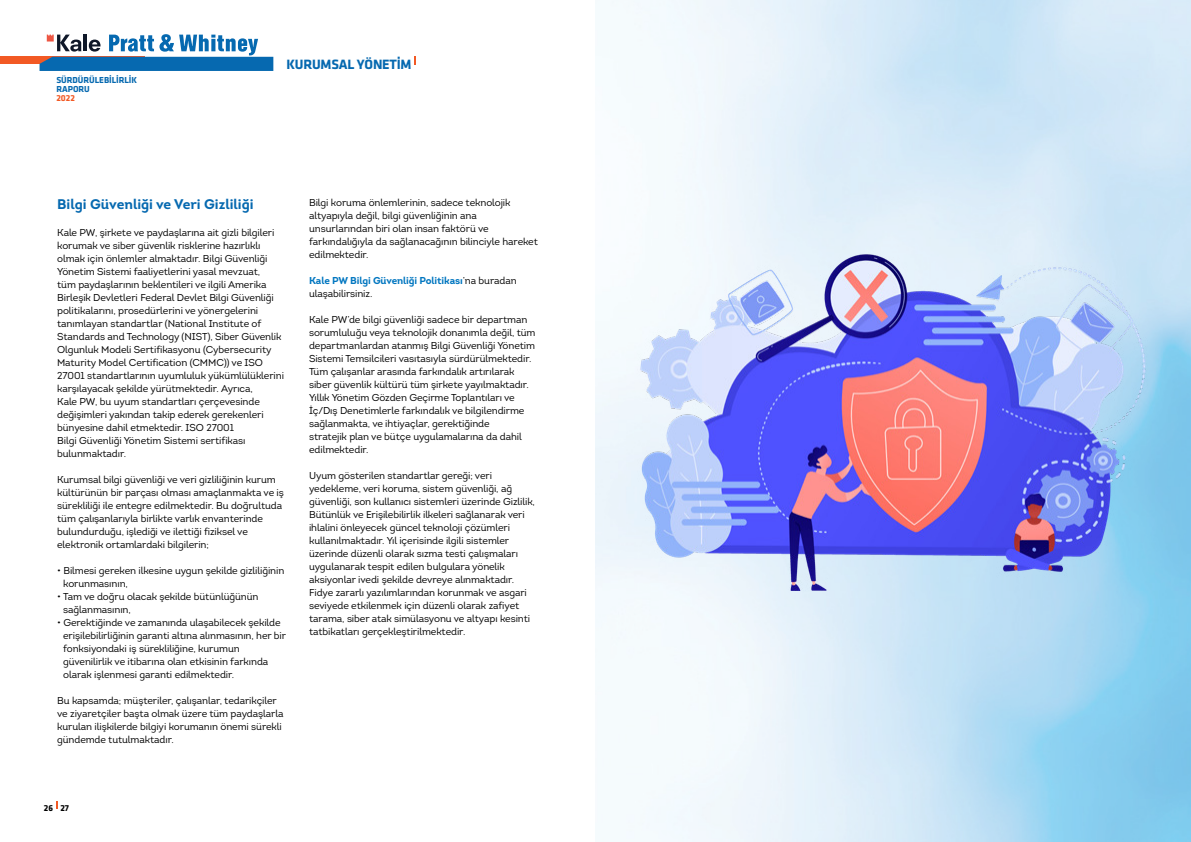
<style>
.page{position:relative;width:1191px;height:842px;background:#fff}
.page>*{position:absolute;margin:0;border:0;box-sizing:border-box;transform-origin:0 0}
.t1{font:700 14px "Intro";color:#0669b0}
.t2{font:700 14px "Klavika";letter-spacing:-.015em;color:#0669b0}
.t3{font:10px/13px "Intro";letter-spacing:-.01em;color:#000}
.t4{font:700 10px/13px "Intro";letter-spacing:-.01em;color:#0076c0}
.t5{font:700 9px/9px "Klavika";letter-spacing:-.005em;color:#0669b0}
.t6{font:700 9px "Klavika";color:#000}
.t7{font:700 9px "Klavika";color:#f25924}
.s1{font-weight:400;color:#000}
</style>
<div class="page">
<svg style="left:414px;top:56px;width:2px;height:9px"></svg>
<img style="left:637px;top:251px;width:514px;height:340px">
<div style="left:0;top:57px;width:145px;height:7px;background:#f25924"></div>
<svg style="left:40px;top:34px;width:233px;height:37px"></svg>
<p class="t5" style="left:56px;top:75px;width:82px">SÜRDÜRÜLEBİLİRLİK<br>RAPORU</p>
<p class="t7" style="left:56px;top:93px;width:20px">2022</p>
<h1 class="t2" style="left:286px;top:56px;width:127px">KURUMSAL YÖNETİM</h1>
<h1 class="t1" style="left:57px;top:195px;width:198px">Bilgi Güvenliği ve Veri Gizliliği</h1>
<p class="t3" style="left:57px;top:226px;width:228px">Kale PW, şirkete ve paydaşlarına ait gizli bilgileri korumak ve siber güvenlik risklerine hazırlıklı olmak için önlemler almaktadır. Bilgi Güvenliği Yönetim Sistemi faaliyetlerini yasal mevzuat,<br>tüm paydaşlarının beklentileri ve ilgili Amerika Birleşik Devletleri Federal Devlet Bilgi Güvenliği politikalarını, prosedürlerini ve yönergelerini tanımlayan standartlar (National Institute of Standards and Technology (NIST), Siber Güvenlik Olgunluk Modeli Sertifikasyonu (Cybersecurity Maturity Model Certification (CMMC)) ve ISO 27001 standartlarının uyumluluk yükümlülüklerini karşılayacak şekilde yürütmektedir. Ayrıca,<br>Kale PW, bu uyum standartları çerçevesinde değişimleri yakından takip ederek gerekenleri bünyesine dahil etmektedir. ISO 27001<br>Bilgi Güvenliği Yönetim Sistemi sertifikası bulunmaktadır.</p>
<p class="t3" style="left:57px;top:473px;width:228px">Kurumsal bilgi güvenliği ve veri gizliliğinin kurum kültürünün bir parçası olması amaçlanmakta ve iş sürekliliği ile entegre edilmektedir. Bu doğrultuda tüm çalışanlarıyla birlikte varlık envanterinde bulundurduğu, işlediği ve ilettiği fiziksel ve elektronik ortamlardaki bilgilerin;</p>
<p class="t3" style="left:63px;top:564px;width:223px;text-indent:-6px">• Bilmesi gereken ilkesine uygun şekilde gizliliğinin korunmasının,</p>
<p class="t3" style="left:63px;top:590px;width:197px;text-indent:-6px">• Tam ve doğru olacak şekilde bütünlüğünün sağlanmasının,</p>
<p class="t3" style="left:63px;top:616px;width:224px;text-indent:-6px">• Gerektiğinde ve zamanında ulaşabilecek şekilde erişilebilirliğinin garanti altına alınmasının, her bir fonksiyondaki iş sürekliliğine, kurumun güvenilirlik ve itibarına olan etkisinin farkında olarak işlenmesi garanti edilmektedir.</p>
<p class="t3" style="left:57px;top:694px;width:228px">Bu kapsamda; müşteriler, çalışanlar, tedarikçiler ve ziyaretçiler başta olmak üzere tüm paydaşlarla kurulan ilişkilerde bilgiyi korumanın önemi sürekli gündemde tutulmaktadır.</p>
<p class="t3" style="left:309px;top:196px;width:230px">Bilgi koruma önlemlerinin, sadece teknolojik altyapıyla değil, bilgi güvenliğinin ana unsurlarından biri olan insan faktörü ve farkındalığıyla da sağlanacağının bilinciyle hareket edilmektedir.</p>
<p class="t4" style="left:309px;top:274px;width:209px">Kale PW Bilgi Güvenliği Politikası<span class="s1">’na buradan ulaşabilirsiniz.</span></p>
<p class="t3" style="left:309px;top:313px;width:228px">Kale PW’de bilgi güvenliği sadece bir departman sorumluluğu veya teknolojik donanımla değil, tüm departmanlardan atanmış Bilgi Güvenliği Yönetim Sistemi Temsilcileri vasıtasıyla sürdürülmektedir.<br>Tüm çalışanlar arasında farkındalık artırılarak siber güvenlik kültürü tüm şirkete yayılmaktadır.<br>Yıllık Yönetim Gözden Geçirme Toplantıları ve İç/Dış Denetimlerle farkındalık ve bilgilendirme sağlanmakta, ve ihtiyaçlar, gerektiğinde<br>stratejik plan ve bütçe uygulamalarına da dahil edilmektedir.</p>
<p class="t3" style="left:309px;top:469px;width:227px">Uyum gösterilen standartlar gereği; veri yedekleme, veri koruma, sistem güvenliği, ağ güvenliği, son kullanıcı sistemleri üzerinde Gizlilik, Bütünlük ve Erişilebilirlik ilkeleri sağlanarak veri ihlalini önleyecek güncel teknoloji çözümleri kullanılmaktadır. Yıl içerisinde ilgili sistemler üzerinde düzenli olarak sızma testi çalışmaları uygulanarak tespit edilen bulgulara yönelik aksiyonlar ivedi şekilde devreye alınmaktadır.<br>Fidye zararlı yazılımlarından korunmak ve asgari seviyede etkilenmek için düzenli olarak zafiyet tarama, siber atak simülasyonu ve altyapı kesinti tatbikatları gerçekleştirilmektedir.</p>
<p class="t6" style="left:44px;top:803px;width:27px">26 27</p>
</div>
